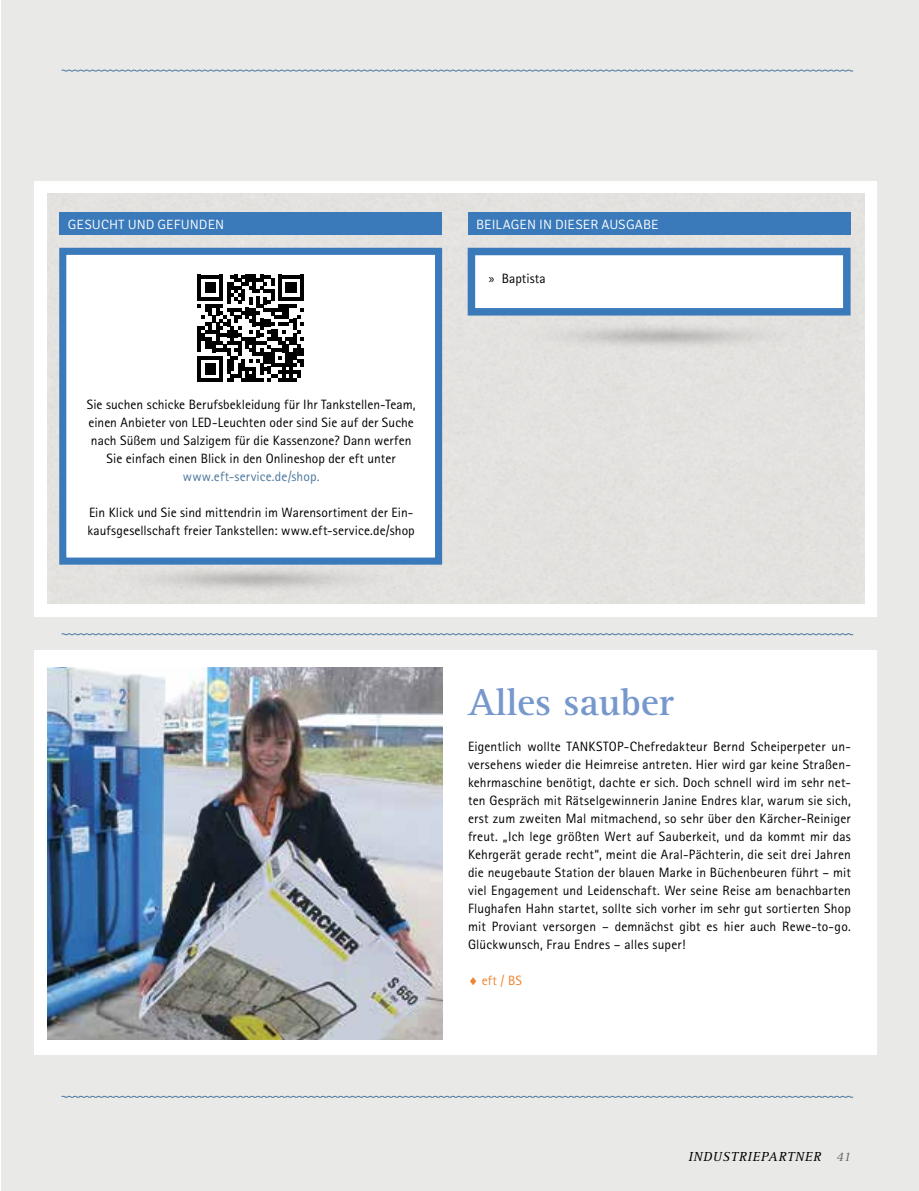
<style>
.page{position:relative;width:919px;height:1191px;background:#fff}
.page>*{position:absolute;margin:0;border:0;box-sizing:border-box;transform-origin:0 0}
.t1{font:700 39px "Rotis Serif Pro";color:#7698cc}
.t2{font:13.5px/18px "Rotis Sans Serif Pro";letter-spacing:.005em;color:#000;text-align:justify}
.t3{font:300 13.5px "Signika";letter-spacing:.005em;color:#fff}
.t4{font:13.5px "Rotis Sans Serif Pro";letter-spacing:.01em;color:#4a779f}
.t5{font:italic 13.5px "Rotis Serif Pro";letter-spacing:.05em;color:#000}
.t6{font:13.5px "Rotis Sans Serif Pro";color:#ee842f}
.s1{font-family:"Myriad Pro"}
.s2{color:#6a6864}
</style>
<div class="page">
<div style="left:1px;top:0;width:917px;height:1191px;background:#e9e9e8"></div>
<div style="left:34px;top:649px;width:842px;height:405px;background:#fff"></div>
<div style="left:34px;top:181px;width:842px;height:435px;background:#fff"></div>
<div style="left:48px;top:193px;width:816px;height:410px;background:#e3e2df"></div>
<img style="left:514px;top:320px;width:290px;height:32px">
<img style="left:105px;top:564px;width:291px;height:31px">
<img style="left:48px;top:667px;width:394px;height:372px">
<div style="left:59px;top:248px;width:383px;height:316px;background:#fff;border:7px solid #3a7aba"></div>
<div style="left:59px;top:212px;width:383px;height:23px;background:#3a7aba"></div>
<svg style="left:197px;top:275px;width:107px;height:106px"></svg>
<div style="left:467px;top:248px;width:383px;height:67px;background:#fff;border:8px solid #3a7aba"></div>
<div style="left:467px;top:212px;width:383px;height:23px;background:#3a7aba"></div>
<svg style="left:61px;top:1095px;width:792px;height:3px"></svg>
<svg style="left:61px;top:69px;width:792px;height:3px"></svg>
<svg style="left:61px;top:633px;width:792px;height:2px"></svg>
<p class="t3" style="left:68px;top:217px;width:158px">GESUCHT UND GEFUNDEN</p>
<p class="t2" style="left:87px;top:396px;width:330px;text-align:center">Sie suchen schicke Berufsbekleidung für Ihr Tankstellen-Team, einen Anbieter von LED-Leuchten oder sind Sie auf der Suche nach Süßem und Salzigem für die Kassenzone? Dann werfen Sie einfach einen Blick in den Onlineshop der eft unter</p>
<p class="t4" style="left:183px;top:468px;width:138px">www.eft-service.de/shop.</p>
<p class="t2" style="left:88px;top:504px;width:328px">Ein Klick und Sie sind mittendrin im Warensortiment der Ein&shy;kaufsgesellschaft freier Tankstellen: www.eft-service.de/shop</p>
<p class="t3" style="left:476px;top:217px;width:184px">BEILAGEN IN DIESER AUSGABE</p>
<p class="t2" style="left:489px;top:270px;width:58px"><span class="s1">»</span> Baptista</p>
<h1 class="t1" style="left:468px;top:677px;width:208px">Alles sauber</h1>
<p class="t2" style="left:468px;top:738px;width:384px">Eigentlich wollte TANKSTOP-Chefredakteur Bernd Scheiperpeter un&shy;versehens wieder die Heimreise antreten. Hier wird gar keine Straßen&shy;kehrmaschine benötigt, dachte er sich. Doch schnell wird im sehr net&shy;ten Gespräch mit Rätselgewinnerin Janine Endres klar, warum sie sich, erst zum zweiten Mal mitmachend, so sehr über den Kärcher-Reiniger freut. „Ich lege größten Wert auf Sauberkeit, und da kommt mir das Kehrgerät gerade recht“, meint die Aral-Pächterin, die seit drei Jahren die neugebaute Station der blauen Marke in Büchenbeuren führt – mit viel Engagement und Leidenschaft. Wer seine Reise am benachbarten Flughafen Hahn startet, sollte sich vorher im sehr gut sortierten Shop mit Proviant versorgen – demnächst gibt es hier auch Rewe-to-go.<br>Glückwunsch, Frau Endres – alles super!</p>
<p class="t6" style="left:468px;top:972px;width:55px">♦ eft / BS</p>
<p class="t5" style="left:688px;top:1148px;width:164px">INDUSTRIEPARTNER <span class="s2">41</span></p>
</div>
